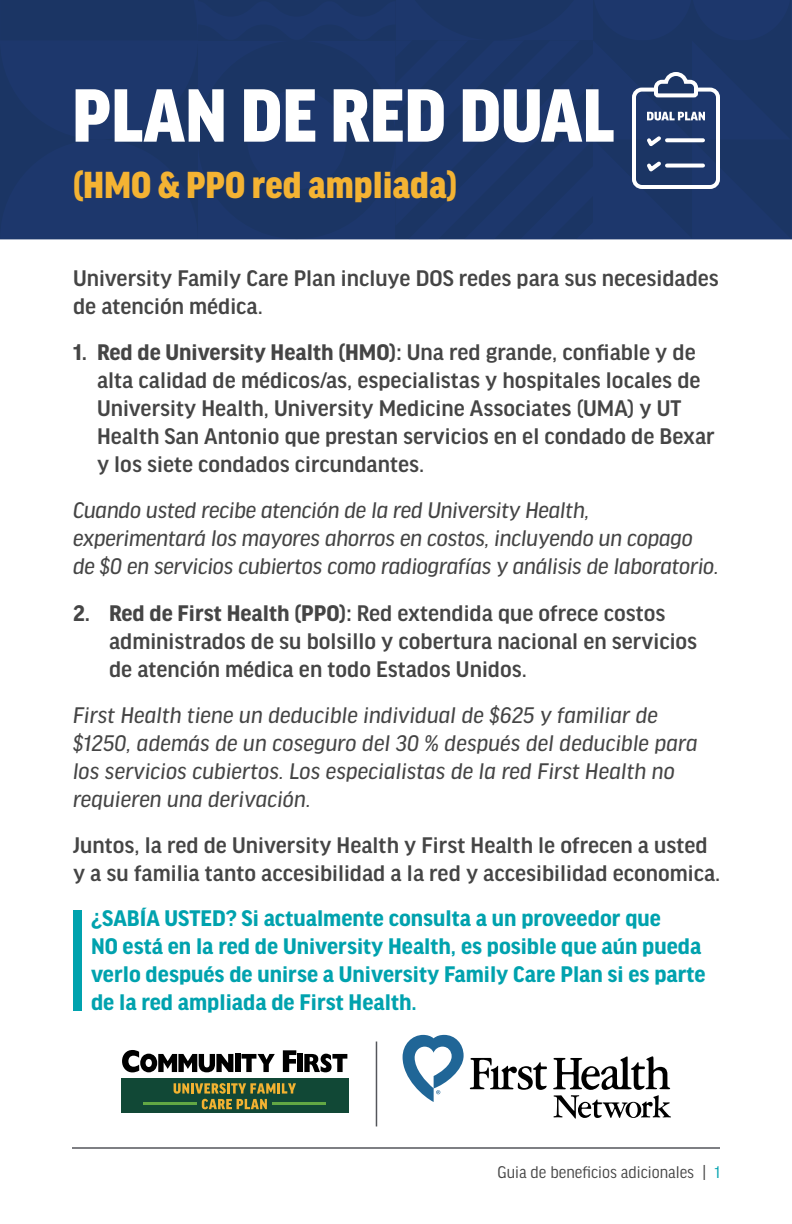
<style>
.page{position:relative;width:792px;height:1224px;background:#fff}
.page>*{position:absolute;margin:0;border:0;box-sizing:border-box;transform-origin:0 0}
.t1{font:900 80px "Good Headline Pro Narr";color:#fff}
.t2{font:900 40px "Good Headline Pro Narr";color:#f4b333}
.t3{font:500 24px/28px "Good Headline Pro";color:#454545}
.t4{font:italic 24px/28px "Good Headline Pro News";letter-spacing:-.01em;color:#454545}
.t5{font:700 24px/28px "Good Headline Pro";color:#00a2ae}
.t6{font:18px "Good Headline Pro Narr";color:#454545}
.s1{font-weight:700}
.s2{color:#00a2ae}
</style>
<div class="page">
<hr style="left:72px;top:1147px;width:648px;height:2px;background:#54565b">
<div style="left:73px;top:910px;width:9px;height:101px;background:#00a2ae"></div>
<div style="left:0;top:0;width:791px;height:239px;background:#1d376c"></div>
<svg style="left:470px;top:1058px;width:77px;height:32px"></svg>
<svg style="left:553px;top:1056px;width:118px;height:63px"></svg>
<svg style="left:403px;top:1035px;width:61px;height:67px"></svg>
<hr style="left:376px;top:1042px;width:1px;height:84px;background:#54565b">
<div style="left:121px;top:1079px;width:227px;height:34px;background:#114836"></div>
<svg style="left:174px;top:1083px;width:122px;height:26px"></svg>
<svg style="left:122px;top:1050px;width:111px;height:22px"></svg>
<div style="left:235px;top:1054px;width:5px;height:18px;background:#000"></div>
<svg style="left:242px;top:1054px;width:33px;height:18px"></svg>
<svg style="left:283px;top:1050px;width:13px;height:22px"></svg>
<div style="left:297px;top:1054px;width:6px;height:18px;background:#000"></div>
<svg style="left:304px;top:1054px;width:43px;height:18px"></svg>
<hr style="left:144px;top:1103px;width:53px;height:2px;background:#62a744">
<hr style="left:272px;top:1103px;width:54px;height:2px;background:#62a744">
<h1 class="t1" style="left:72px;top:76px;width:544px">PLAN DE RED DUAL</h1>
<h2 class="t2" style="left:72px;top:165px;width:387px">(HMO &amp; PPO red ampliada)</h2>
<p class="t3" style="left:73px;top:265px;width:647px">University Family Care Plan incluye DOS redes para sus necesidades de atención médica.</p>
<p class="t3" style="left:97px;top:339px;width:619px;text-indent:-24px"><span class="s1">1. Red de University Health (HMO):</span> Una red grande, confiable y de alta calidad de médicos/as, especialistas y hospitales locales de University Health, University Medicine Associates (UMA) y UT Health San Antonio que prestan servicios en el condado de Bexar y los siete condados circundantes.</p>
<p class="t4" style="left:73px;top:497px;width:648px">Cuando usted recibe atención de la red University Health, experimentará los mayores ahorros en costos, incluyendo un copago de $0 en servicios cubiertos como radiografías y análisis de laboratorio.</p>
<p class="t3" style="left:109px;top:599px;width:590px;text-indent:-36px"><span class="s1">2. Red de First Health (PPO):</span> Red extendida que ofrece costos administrados de su bolsillo y cobertura nacional en servicios de atención médica en todo Estados Unidos.</p>
<p class="t4" style="left:73px;top:701px;width:626px">First Health tiene un deducible individual de $625 y familiar de $1250, además de un coseguro del 30 % después del deducible para los servicios cubiertos. Los especialistas de la red First Health no requieren una derivación.</p>
<p class="t3" style="left:73px;top:831px;width:649px">Juntos, la red de University Health y First Health le ofrecen a usted y a su familia tanto accesibilidad a la red y accesibilidad economica.</p>
<p class="t5" style="left:91px;top:905px;width:616px">¿SABÍA USTED? Si actualmente consulta a un proveedor que<br>NO está en la red de University Health, es posible que aún pueda verlo después de unirse a University Family Care Plan si es parte de la red ampliada de First Health.</p>
<p class="t6" style="left:498px;top:1163px;width:224px">Guia de beneficios adicionales | <span class="s2">1</span></p>
</div>
